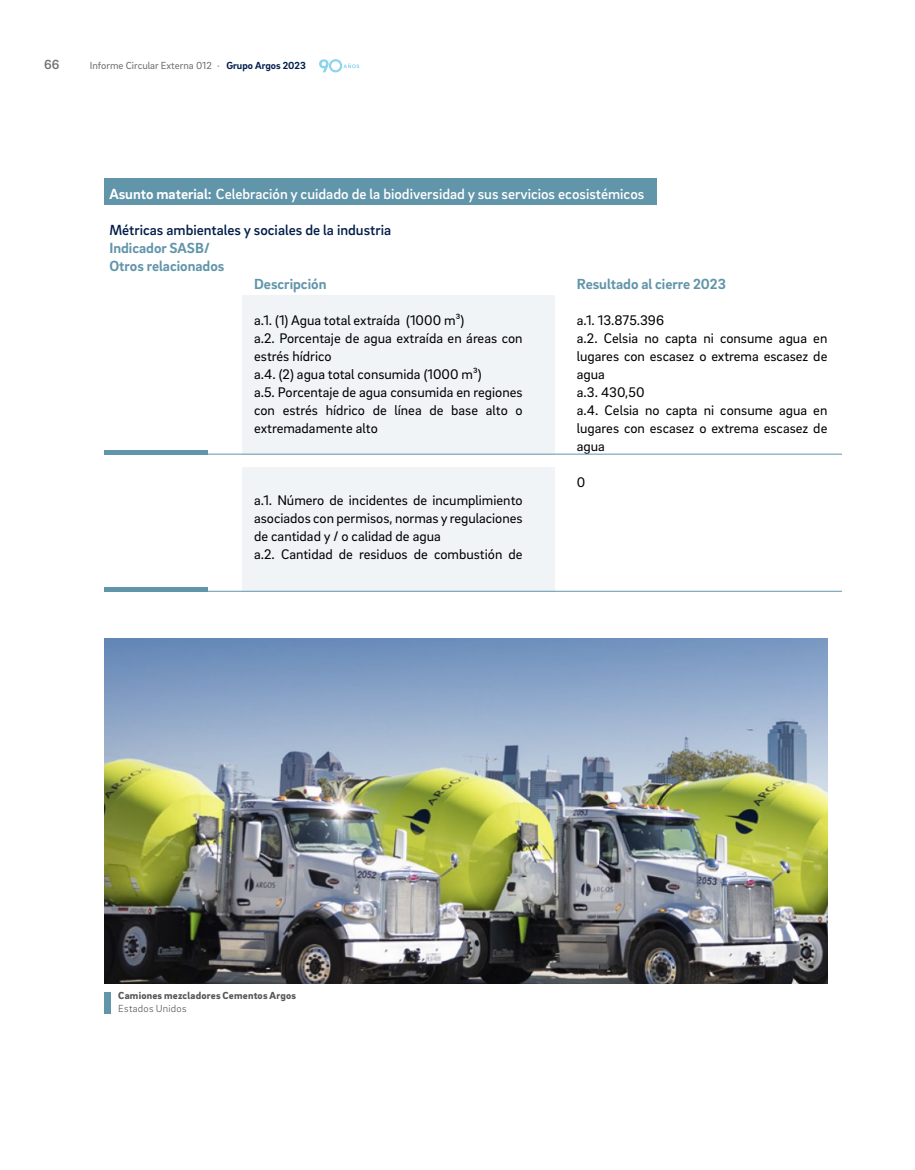
<style>
.page{position:relative;width:915px;height:1170px;background:#fff}
.page>*{position:absolute;margin:0;border:0;box-sizing:border-box;transform-origin:0 0}
.t1{font:500 15px "Brix Sans";color:#fff}
.t2{font:700 15px/18px "Brix Sans";color:#6195aa}
.t3{font:500 15px "Brix Sans";color:#021d49}
.t4{font:14.25px/18px "Brix Sans";color:#000}
.t5{font:500 13.5px "Brix Sans";color:#706f6f}
.t6{font:900 10.5px "Brix Sans";letter-spacing:.02em;color:#575756}
.t7{font:10.5px "Brix Sans";color:#706f6f}
.t8{font:700 10.5px "Brix Sans";color:#001d4a}
.t9{font:300 10.5px "Brix Sans";letter-spacing:.02em;color:#575756}
.s1{font-weight:400;color:#707070}
.s2{font-weight:700}
</style>
<div class="page">
<svg style="left:319px;top:59px;width:40px;height:13px"></svg>
<div style="left:104px;top:178px;width:552px;height:26px;background:#6195aa"></div>
<hr style="left:104px;top:450px;width:103px;height:4px;background:#6195aa">
<hr style="left:104px;top:587px;width:103px;height:4px;background:#6195aa">
<div style="left:243px;top:295px;width:311px;height:159px;background:#f1f4f7"></div>
<div style="left:243px;top:466px;width:311px;height:125px;background:#f1f4f7"></div>
<hr style="left:104px;top:454px;width:737px;height:1px;background:#6195aa">
<hr style="left:104px;top:591px;width:737px;height:1px;background:#6195aa">
<img style="left:104px;top:638px;width:723px;height:345px">
<div style="left:104px;top:992px;width:7px;height:21px;background:#6195aa"></div>
<p class="t5" style="left:44px;top:55px;width:17px">66</p>
<p class="t7" style="left:90px;top:59px;width:123px">Informe Circular Externa 012</p>
<p class="t8" style="left:217px;top:59px;width:90px"><span class="s1">·</span> Grupo Argos 2023</p>
<p class="t1" style="left:109px;top:184px;width:536px"><span class="s2">Asunto material:</span> Celebración y cuidado de la biodiversidad y sus servicios ecosistémicos</p>
<p class="t3" style="left:109px;top:220px;width:283px">Métricas ambientales y sociales de la industria</p>
<p class="t2" style="left:109px;top:238px;width:116px">Indicador SASB/<br>Otros relacionados</p>
<p class="t2" style="left:254px;top:274px;width:74px">Descripción</p>
<p class="t4" style="left:254px;top:310px;width:270px">a.1. (1) Agua total extraída (1000 m³)<br>a.2. Porcentaje de agua extraída en áreas con estrés hídrico<br>a.4. (2) agua total consumida (1000 m³)<br>a.5. Porcentaje de agua consumida en regiones con estrés hídrico de línea de base alto o extremadamente alto</p>
<p class="t4" style="left:254px;top:490px;width:270px">a.1. Número de incidentes de incumplimiento asociados con permisos, normas y regulaciones de cantidad y / o calidad de agua<br>a.2. Cantidad de residuos de combustión de</p>
<p class="t2" style="left:576px;top:274px;width:150px">Resultado al cierre 2023</p>
<p class="t4" style="left:576px;top:310px;width:252px">a.1. 13.875.396<br>a.2. Celsia no capta ni consume agua en lugares con escasez o extrema escasez de agua<br>a.3. 430,50<br>a.4. Celsia no capta ni consume agua en lugares con escasez o extrema escasez de agua</p>
<p class="t4" style="left:576px;top:472px;width:10px">0</p>
<p class="t6" style="left:118px;top:988px;width:179px">Camiones mezcladores Cementos Argos</p>
<p class="t9" style="left:118px;top:1001px;width:70px">Estados Unidos</p>
</div>
